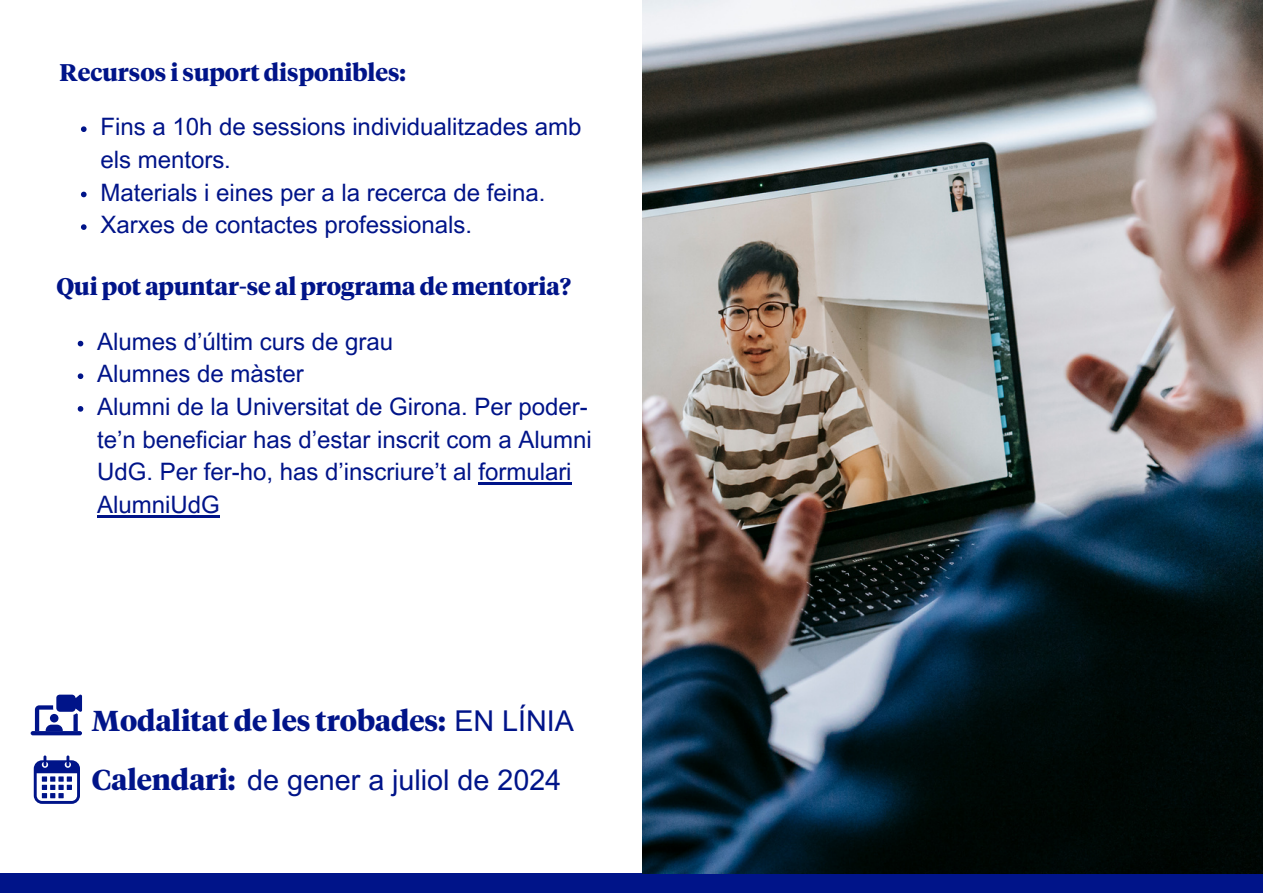
<style>
.page{position:relative;width:1263px;height:894px;background:#fff}
.page>*{position:absolute;margin:0;border:0;box-sizing:border-box;transform-origin:0 0}
.t1{font:700 28.65px "Tiempos Headline";color:#001489}
.t2{font:28.65px "Arial MT Pro";color:#001489}
.t3{font:24px/32.5px "Arial MT Pro";color:#001489}
.t4{font:700 24px "Tiempos Headline";color:#001489}
.s1{font-family:"Arial MT Pro";font-weight:400}
.s2{font-family:"Tiempos Headline";font-weight:700}
</style>
<div class="page">
<div style="left:0;top:873px;width:1262px;height:20px;background:#001489"></div>
<img style="left:643px;top:0;width:619px;height:873px">
<svg style="left:81px;top:126px;width:6px;height:6px"></svg>
<svg style="left:81px;top:192px;width:6px;height:5px"></svg>
<svg style="left:81px;top:224px;width:6px;height:6px"></svg>
<svg style="left:78px;top:341px;width:5px;height:5px"></svg>
<svg style="left:78px;top:373px;width:5px;height:6px"></svg>
<svg style="left:78px;top:406px;width:5px;height:5px"></svg>
<hr style="left:478px;top:482px;width:94px;height:2px;background:#001489">
<hr style="left:97px;top:515px;width:123px;height:2px;background:#001489">
<svg style="left:31px;top:730px;width:51px;height:4px"></svg>
<svg style="left:35px;top:694px;width:47px;height:36px"></svg>
<svg style="left:34px;top:755px;width:46px;height:48px"></svg>
<p class="t4" style="left:60px;top:62px;width:348px">Recursos i suport disponibles:</p>
<p class="t3" style="left:100px;top:114px;width:483px">Fins a 10h de sessions individualitzades amb els mentors.</p>
<p class="t3" style="left:100px;top:179px;width:447px">Materials i eines per a la recerca de feina.</p>
<p class="t3" style="left:100px;top:211px;width:373px">Xarxes de contactes professionals.</p>
<p class="t4" style="left:56px;top:276px;width:516px">Qui pot apuntar-se al programa de mentoria?</p>
<p class="t3" style="left:97px;top:328px;width:297px">Alumes d’últim curs de grau</p>
<p class="t3" style="left:97px;top:360px;width:208px">Alumnes de màster</p>
<p class="t3" style="left:97px;top:393px;width:496px">Alumni de la Universitat de Girona. Per poder&shy;te’n beneficiar has d’estar inscrit com a Alumni UdG. Per fer-ho, has d’inscriure’t al formulari AlumniUdG</p>
<p class="t1" style="left:92px;top:708px;width:483px">Modalitat de les trobades: <span class="s1">EN LÍNIA</span></p>
<p class="t2" style="left:92px;top:769px;width:471px"><span class="s2">Calendari:</span> de gener a juliol de 2024</p>
</div>
